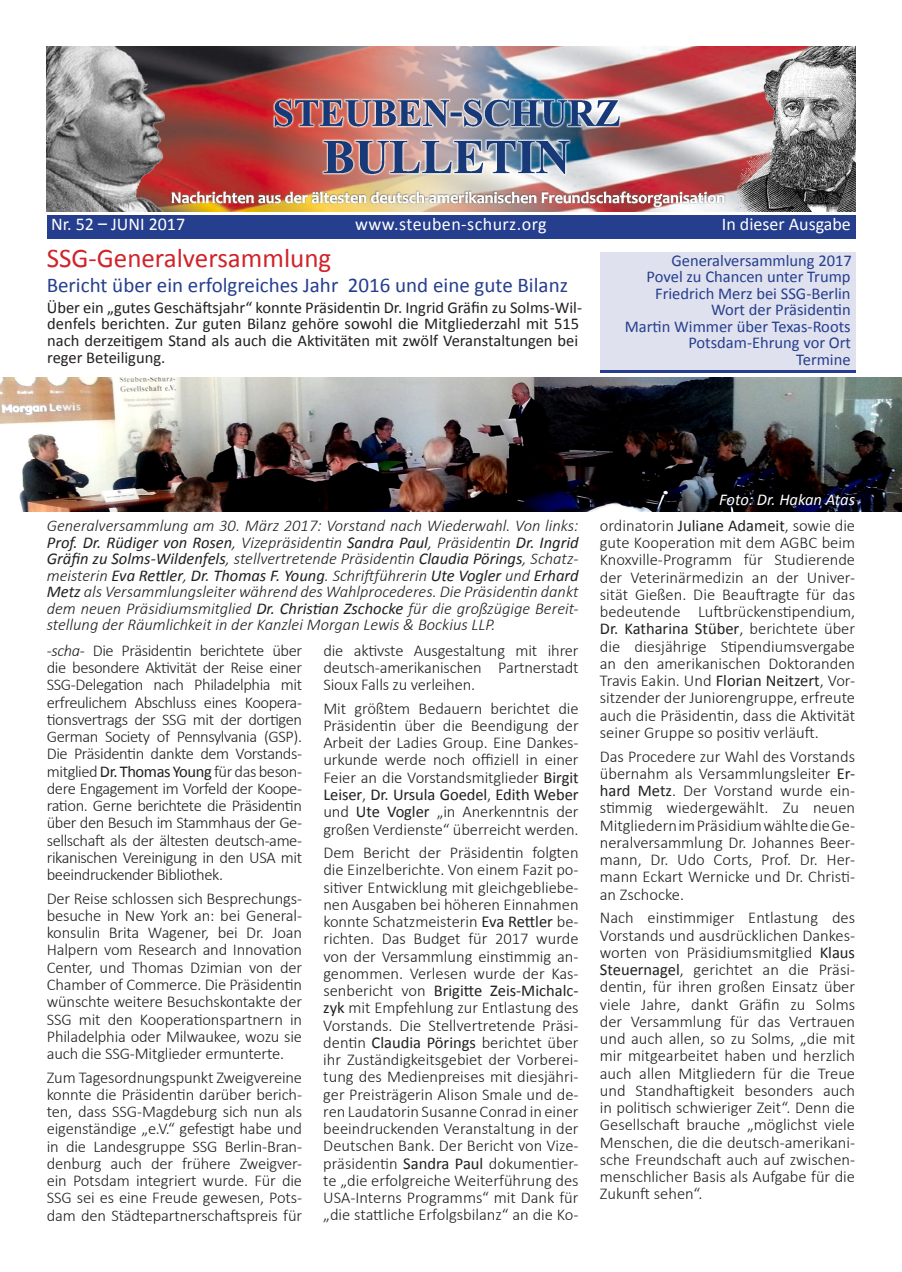
<style>
.page{position:relative;width:902px;height:1272px;background:#fff}
.page>*{position:absolute;margin:0;border:0;box-sizing:border-box;transform-origin:0 0}
.t1{font:27px "Calibri";color:#d1232a}
.t2{font:21px "Calibri";color:#253f8e}
.t3{font:18px "Calibri";color:#fff}
.t4{font:18px "Calibri";letter-spacing:.025em;color:#fff}
.t5{font:300 16.5px/17.2px "Calibri";letter-spacing:-.01em;color:#231f20;text-align:justify}
.t6{font:italic 300 16.5px/16.5px "Calibri";color:#231f20;text-align:justify}
.t7{font:16.5px/16.5px "Calibri";color:#231f20}
.t8{font:16.5px/16.5px "Calibri";color:#253f8e;text-align:right}
.t9{font:italic 16.5px "Calibri";color:#fff}
.s1{font-weight:400}
.s2{font-style:italic}
</style>
<div class="page">
<img style="left:0;top:377px;width:901px;height:134px">
<div style="left:600px;top:252px;width:255px;height:119px;background:#e0e1ee"></div>
<div style="left:47px;top:215px;width:808px;height:23px;background:#253f8e"></div>
<img style="left:47px;top:47px;width:808px;height:164px">
<hr style="left:600px;top:370px;width:255px;height:2px;background:#253f8e">
<p class="t3" style="left:51px;top:213px;width:136px">Nr. 52 – JUNI 2017</p>
<p class="t4" style="left:355px;top:213px;width:193px">www.steuben-schurz.org</p>
<p class="t3" style="left:721px;top:213px;width:131px">In dieser Ausgabe</p>
<p class="t8" style="left:624px;top:252px;width:228px">Generalversammlung 2017<br>Povel zu Chancen unter Trump<br>Friedrich Merz bei SSG-Berlin<br>Wort der Präsidentin<br>Martin Wimmer über Texas-Roots<br>Potsdam-Ehrung vor Ort<br>Termine</p>
<h1 class="t1" style="left:47px;top:241px;width:286px">SSG-Generalversammlung</h1>
<p class="t2" style="left:47px;top:272px;width:522px">Bericht über ein erfolgreiches Jahr 2016 und eine gute Bilanz</p>
<p class="t7" style="left:47px;top:299px;width:536px">Über ein „gutes Geschäftsjahr“ konnte Präsidentin Dr. Ingrid Gräfin zu Solms-Wil&shy;denfels berichten. Zur guten Bilanz gehöre sowohl die Mitgliederzahl mit 515 nach derzeitigem Stand als auch die Aktivitäten mit zwölf Veranstaltungen bei reger Beteiligung.</p>
<p class="t6" style="left:47px;top:517px;width:533px">Generalversammlung am 30. März 2017: Vorstand nach Wiederwahl. Von links:<br><span class="s1">Prof. Dr. Rüdiger von Rosen</span>, Vizepräsidentin <span class="s1">Sandra Paul</span>, Präsidentin <span class="s1">Dr. Ingrid Gräfin zu Solms-Wildenfels</span>, stellvertretende Präsidentin <span class="s1">Claudia Pörings</span>, Schatz&shy;meisterin <span class="s1">Eva Rettler</span>, <span class="s1">Dr. Thomas F. Young</span>. Schriftführerin <span class="s1">Ute Vogler</span> und <span class="s1">Erhard Metz</span> als Versammlungsleiter während des Wahlprocederes. Die Präsidentin dankt dem neuen Präsidiumsmitglied <span class="s1">Dr. Christian Zschocke</span> für die großzügige Bereit&shy;stellung der Räumlichkeit in der Kanzlei Morgan Lewis &amp; Bockius LLP.</p>
<p class="t5" style="left:47px;top:641px;width:257px"><span class="s2">-scha-</span> Die Präsidentin berichtete über die besondere Aktivität der Reise einer SSG-Delegation nach Philadelphia mit erfreulichem Abschluss eines Koopera&shy;tionsvertrags der SSG mit der dortigen German Society of Pennsylvania (GSP).<br>Die Präsidentin dankte dem Vorstands&shy;mitglied <span class="s1">Dr. Thomas Young</span> für das beson&shy;dere Engagement im Vorfeld der Koope&shy;ration. Gerne berichtete die Präsidentin über den Besuch im Stammhaus der Ge&shy;sellschaft als der ältesten deutsch-ame&shy;rikanischen Vereinigung in den USA mit beeindruckender Bibliothek.</p>
<p class="t5" style="left:47px;top:889px;width:257px">Der Reise schlossen sich Besprechungs&shy;besuche in New York an: bei General&shy;konsulin Brita Wagener, bei Dr. Joan Halpern vom Research and Innovation Center, und Thomas Dzimian von der Chamber of Commerce. Die Präsidentin wünschte weitere Besuchskontakte der SSG mit den Kooperationspartnern in Philadelphia oder Milwaukee, wozu sie auch die SSG-Mitglieder ermunterte.</p>
<p class="t5" style="left:47px;top:1068px;width:257px">Zum Tagesordnungspunkt Zweigvereine konnte die Präsidentin darüber berich&shy;ten, dass SSG-Magdeburg sich nun als eigenständige „e.V.“ gefestigt habe und in die Landesgruppe SSG Berlin-Bran&shy;denburg auch der frühere Zweigver&shy;ein Potsdam integriert wurde. Für die SSG sei es eine Freude gewesen, Pots&shy;dam den Städtepartnerschaftspreis für</p>
<p class="t5" style="left:323px;top:641px;width:257px">die aktivste Ausgestaltung mit ihrer deutsch-amerikanischen Partnerstadt Sioux Falls zu verleihen.</p>
<p class="t5" style="left:323px;top:699px;width:257px">Mit größtem Bedauern berichtet die Präsidentin über die Beendigung der Arbeit der Ladies Group. Eine Dankes&shy;urkunde werde noch offiziell in einer Feier an die Vorstandsmitglieder <span class="s1">Birgit Leiser</span>, <span class="s1">Dr. Ursula Goedel</span>, <span class="s1">Edith Weber </span>und <span class="s1">Ute Vogler</span> „in Anerkenntnis der großen Verdienste“ überreicht werden.</p>
<p class="t5" style="left:323px;top:843px;width:257px">Dem Bericht der Präsidentin folgten die Einzelberichte. Von einem Fazit po&shy;sitiver Entwicklung mit gleichgebliebe&shy;nen Ausgaben bei höheren Einnahmen konnte Schatzmeisterin <span class="s1">Eva Rettler</span> be&shy;richten. Das Budget für 2017 wurde von der Versammlung einstimmig an&shy;genommen. Verlesen wurde der Kas&shy;senbericht von <span class="s1">Brigitte Zeis-Michalc&shy;zyk</span> mit Empfehlung zur Entlastung des Vorstands. Die Stellvertretende Präsi&shy;dentin <span class="s1">Claudia Pörings</span> berichtet über ihr Zuständigkeitsgebiet der Vorberei&shy;tung des Medienpreises mit diesjähri&shy;ger Preisträgerin Alison Smale und de&shy;ren Laudatorin Susanne Conrad in einer beeindruckenden Veranstaltung in der Deutschen Bank. Der Bericht von Vize&shy;präsidentin <span class="s1">Sandra Paul</span> dokumentier&shy;te „die erfolgreiche Weiterführung des USA-Interns Programms“ mit Dank für „die stattliche Erfolgsbilanz“ an die Ko-</p>
<p class="t9" style="left:719px;top:488px;width:137px">Foto: Dr. Hakan Atas</p>
<p class="t5" style="left:599px;top:516px;width:257px">ordinatorin <span class="s1">Juliane Adameit</span>, sowie die gute Kooperation mit dem AGBC beim Knoxville-Programm für Studierende der Veterinärmedizin an der Univer&shy;sität Gießen. Die Beauftragte für das bedeutende Luftbrückenstipendium, <span class="s1">Dr. Katharina Stüber</span>, berichtete über die diesjährige Stipendiumsvergabe an den amerikanischen Doktoranden Travis Eakin. Und <span class="s1">Florian Neitzert</span>, Vor&shy;sitzender der Juniorengruppe, erfreute auch die Präsidentin, dass die Aktivität seiner Gruppe so positiv verläuft.</p>
<p class="t5" style="left:599px;top:747px;width:257px">Das Procedere zur Wahl des Vorstands übernahm als Versammlungsleiter <span class="s1">Er&shy;hard Metz</span>. Der Vorstand wurde ein&shy;stimmig wiedergewählt. Zu neuen Mitgliedern im Präsidium wählte die Ge&shy;neralversammlung Dr. Johannes Beer&shy;mann, Dr. Udo Corts, Prof. Dr. Her&shy;mann Eckart Wernicke und Dr. Christi&shy;an Zschocke.</p>
<p class="t5" style="left:599px;top:909px;width:257px">Nach einstimmiger Entlastung des Vorstands und ausdrücklichen Dankes&shy;worten von Präsidiumsmitglied <span class="s1">Klaus Steuernagel</span>, gerichtet an die Präsi&shy;dentin, für ihren großen Einsatz über viele Jahre, dankt Gräfin zu Solms der Versammlung für das Vertrauen und auch allen, so zu Solms, „die mit mir mitgearbeitet haben und herzlich auch allen Mitgliedern für die Treue und Standhaftigkeit besonders auch in politisch schwieriger Zeit“. Denn die Gesellschaft brauche „möglichst viele Menschen, die die deutsch-amerikani&shy;sche Freundschaft auch auf zwischen&shy;menschlicher Basis als Aufgabe für die Zukunft sehen“.</p>
</div>
